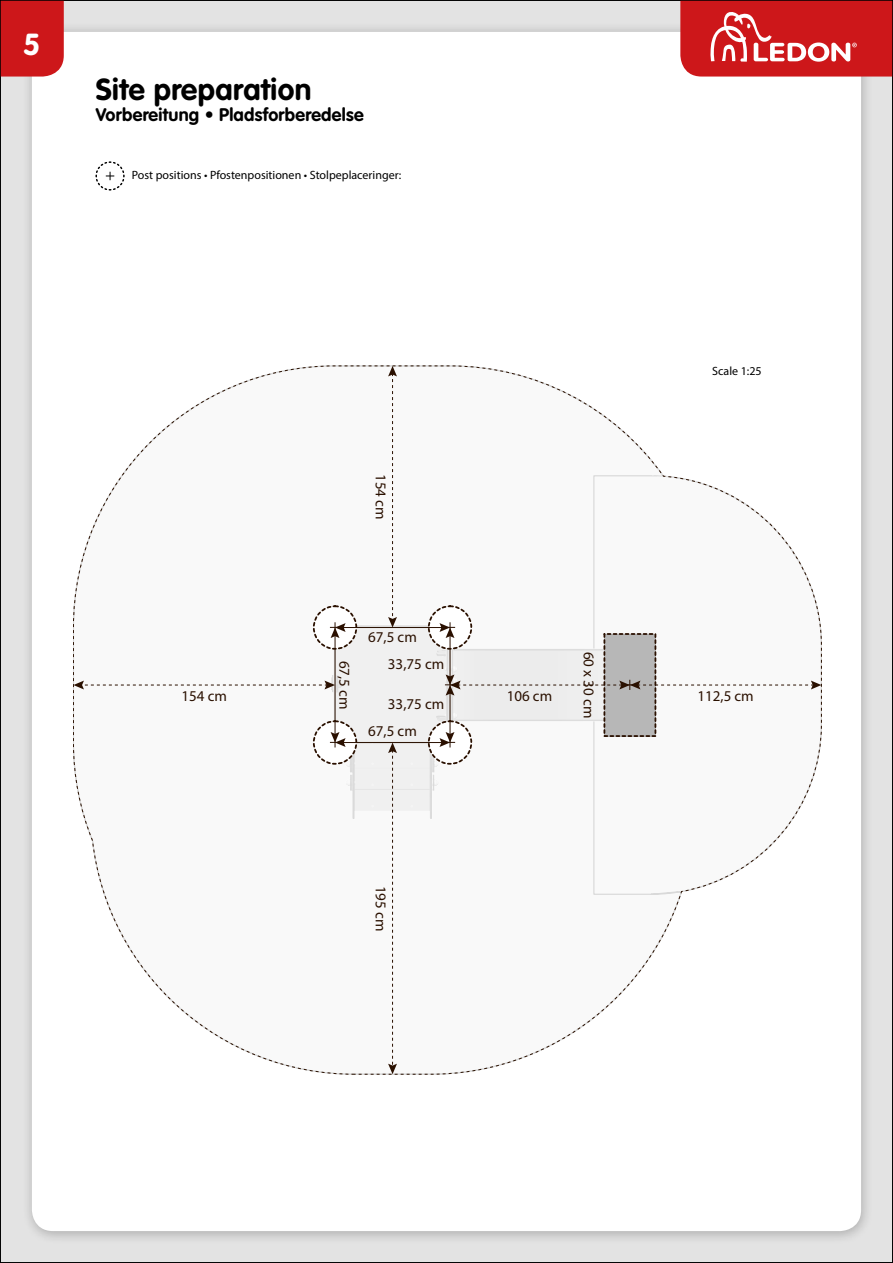
<style>
.page{position:relative;width:893px;height:1263px;background:#e3e3e3}
.page>*{position:absolute;margin:0;border:0;box-sizing:border-box;transform-origin:0 0}
.t1{font:700 30px "VAG Rounded Std";letter-spacing:.015em;color:#000}
.t2{font:700 30px "VAG Rounded Std";color:#fff}
.t3{font:700 18px "VAG Rounded Std";letter-spacing:.015em;color:#000}
.t4{font:15px/26.4px "Myriad Pro";color:#2a1000}
.t5{font:12px "Myriad Pro";color:#000}
</style>
<div class="page">
<div style="left:21px;top:22px;width:852px;height:1222px;background:#000;opacity:.25"></div>
<div style="left:34px;top:34px;width:825px;height:1195px;background:#fff;border-radius:19px"></div>
<div style="left:3px;top:3px;width:61px;height:74px;background:#cd171a"></div>
<svg style="left:680px;top:3px;width:210px;height:74px"></svg>
<svg style="left:73px;top:366px;width:749px;height:708px"></svg>
<svg style="left:388px;top:742px;width:9px;height:332px"></svg>
<svg style="left:73px;top:681px;width:262px;height:8px"></svg>
<svg style="left:388px;top:366px;width:9px;height:261px"></svg>
<svg style="left:330px;top:732px;width:16px;height:15px"></svg>
<svg style="left:439px;top:732px;width:16px;height:15px"></svg>
<svg style="left:445px;top:674px;width:376px;height:21px"></svg>
<svg style="left:439px;top:622px;width:16px;height:16px"></svg>
<svg style="left:330px;top:622px;width:16px;height:16px"></svg>
<svg style="left:95px;top:161px;width:30px;height:30px"></svg>
<h1 class="t2" style="left:23px;top:27px;width:19px">5</h1>
<h1 class="t1" style="left:96px;top:71px;width:217px">Site preparation</h1>
<p class="t3" style="left:96px;top:104px;width:270px">Vorbereitung • Pladsforberedelse</p>
<p class="t5" style="left:132px;top:168px;width:271px">Post positions • Pfostenpositionen • Stolpeplaceringer:</p>
<p class="t4" style="left:394px;top:474px;width:47px;rotate:90deg">154 cm</p>
<p class="t5" style="left:712px;top:363px;width:51px">Scale 1:25</p>
<p class="t4" style="left:388px;top:624px;width:58px;text-indent:-20px">67,5 cm<br>33,75 cm</p>
<p class="t4" style="left:388px;top:691px;width:58px">33,75 cm</p>
<p class="t4" style="left:602px;top:652px;width:68px;rotate:90deg">60 x 30 cm</p>
<p class="t4" style="left:358px;top:661px;width:50px;rotate:90deg">67,5 cm</p>
<p class="t4" style="left:181px;top:683px;width:47px">154 cm</p>
<p class="t4" style="left:507px;top:683px;width:47px">106 cm</p>
<p class="t4" style="left:697px;top:683px;width:58px">112,5 cm</p>
<p class="t4" style="left:368px;top:717px;width:50px">67,5 cm</p>
<p class="t4" style="left:394px;top:886px;width:47px;rotate:90deg">195 cm</p>
</div>
